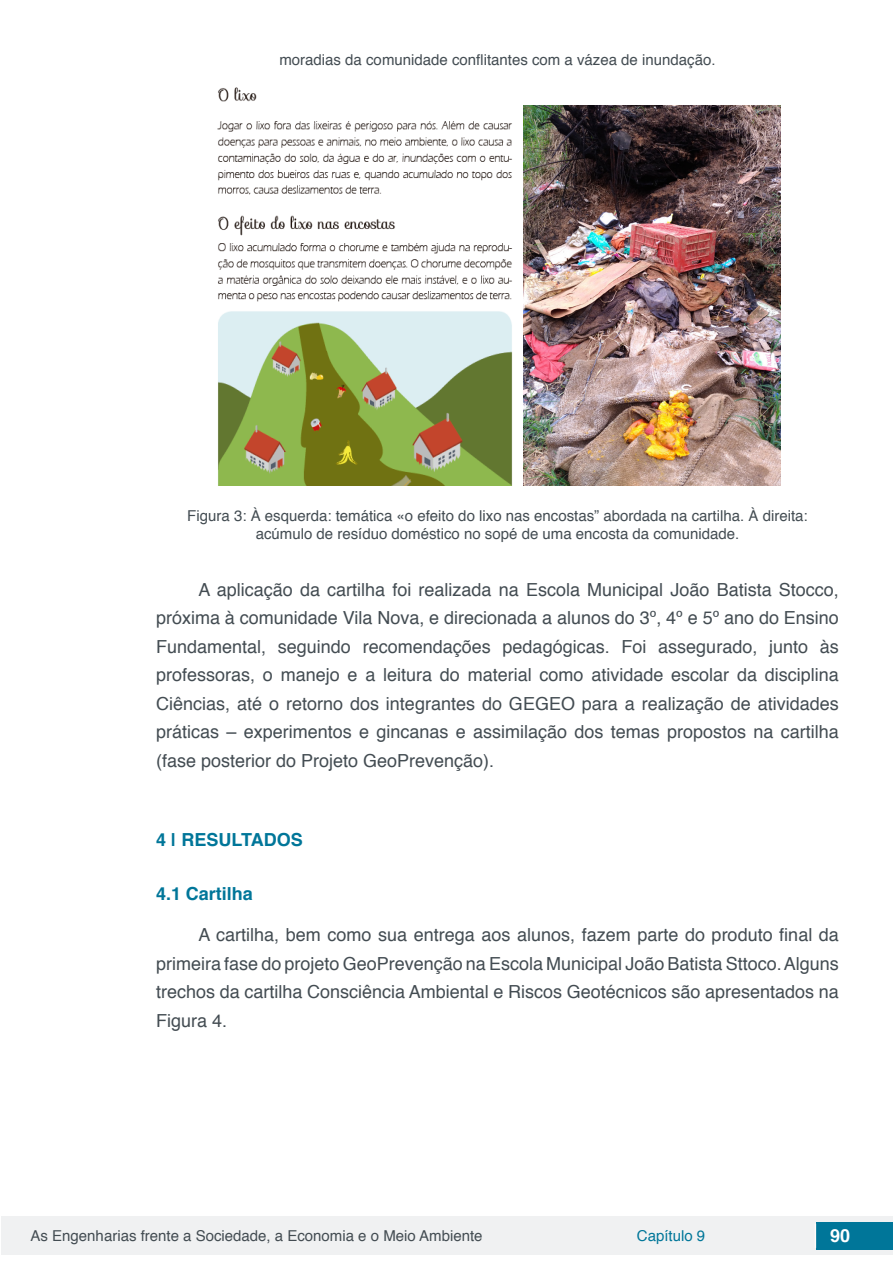
<style>
.page{position:relative;width:893px;height:1263px;background:#fff}
.page>*{position:absolute;margin:0;border:0;box-sizing:border-box;transform-origin:0 0}
.txt{font:18px/28.5px "Helvetica";color:#434c52;text-align:justify}
.t1{font:700 18px "Helvetica";color:#007699}
.t2{font:700 18px "Helvetica";color:#fff}
.info_tab_gra_imag{font:15px/18px "Helvetica";color:#434c52;text-align:center}
.t3{font:15px "Helvetica";color:#007699}
</style>
<div class="page">
<div style="left:1px;top:1216px;width:891px;height:38px;background:#f0f1f2"></div>
<div style="left:816px;top:1222px;width:77px;height:27px;background:#007699"></div>
<svg style="left:815px;top:1224px;width:1px;height:24px"></svg>
<img style="left:217px;top:87px;width:296px;height:399px">
<img style="left:524px;top:106px;width:256px;height:380px">
<p class="info_tab_gra_imag" style="left:279px;top:51px;width:438px">moradias da comunidade conflitantes com a vázea de inundação.</p>
<p class="info_tab_gra_imag" style="left:187px;top:507px;width:622px">Figura 3: À esquerda: temática «o efeito do lixo nas encostas” abordada na cartilha. À direita: acúmulo de resíduo doméstico no sopé de uma encosta da comunidade.</p>
<p class="txt" style="left:156px;top:576px;width:684px;text-indent:43px">A aplicação da cartilha foi realizada na Escola Municipal João Batista Stocco, próxima à comunidade Vila Nova, e direcionada a alunos do 3º, 4º e 5º ano do Ensino Fundamental, seguindo recomendações pedagógicas. Foi assegurado, junto às professoras, o manejo e a leitura do material como atividade escolar da disciplina Ciências, até o retorno dos integrantes do GEGEO para a realização de atividades práticas – experimentos e gincanas e assimilação dos temas propostos na cartilha (fase posterior do Projeto GeoPrevenção).</p>
<p class="t1" style="left:156px;top:825px;width:148px">4 | RESULTADOS</p>
<p class="t1" style="left:156px;top:879px;width:98px">4.1 Cartilha</p>
<p class="txt" style="left:156px;top:921px;width:684px;text-indent:43px">A cartilha, bem como sua entrega aos alunos, fazem parte do produto final da primeira fase do projeto GeoPrevenção na Escola Municipal João Batista Sttoco. Alguns trechos da cartilha Consciência Ambiental e Riscos Geotécnicos são apresentados na Figura 4.</p>
<p class="info_tab_gra_imag" style="left:31px;top:1227px;width:453px">As Engenharias frente a Sociedade, a Economia e o Meio Ambiente</p>
<p class="t3" style="left:637px;top:1224px;width:70px">Capítulo 9</p>
<p class="t2" style="left:830px;top:1221px;width:22px">90</p>
</div>
